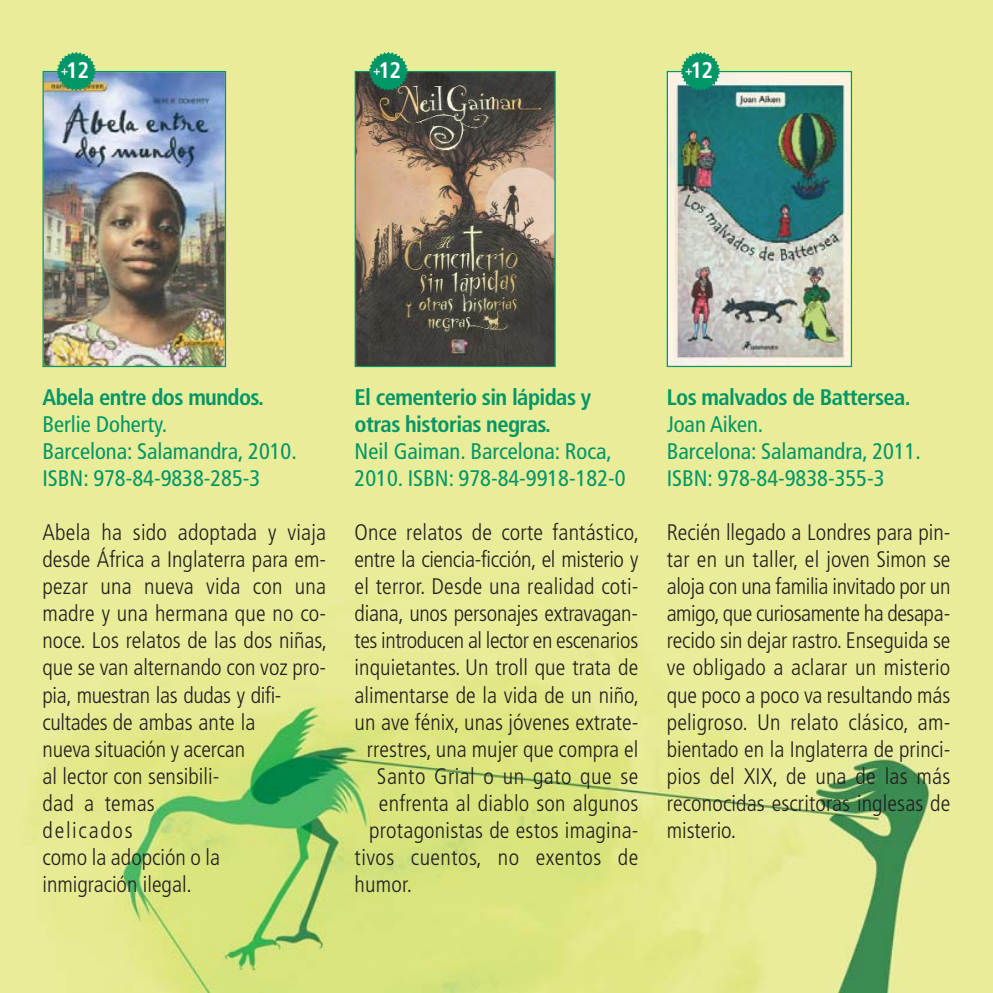
<style>
.page{position:relative;width:993px;height:993px;background:#fff}
.page>*{position:absolute;margin:0;border:0;box-sizing:border-box;transform-origin:0 0}
.t1{font:300 condensed 22.5px/27px "Frutiger";color:#231f20;text-align:justify}
.t2{font:condensed 22.5px/27px "Frutiger";color:#009668}
.t3{font:700 condensed 22.5px/27px "Frutiger";letter-spacing:-.025em;color:#009668}
.t4{font:300 condensed 22.5px "Frutiger";letter-spacing:.02em;color:#231f20}
.t5{font:300 condensed 22.5px "Frutiger";letter-spacing:-.02em;color:#231f20}
.t6{font:700 condensed 22.5px "Frutiger";color:#fff}
.s1{font-size:12.75px}
</style>
<div class="page">
<img style="left:0;top:0;width:992px;height:992px">
<img style="left:44px;top:73px;width:180px;height:292px">
<div style="left:42px;top:71px;width:184px;height:296px;border:1px solid #009668"></div>
<img style="left:356px;top:73px;width:197px;height:292px">
<div style="left:354px;top:71px;width:201px;height:296px;border:1px solid #009668"></div>
<img style="left:668px;top:73px;width:181px;height:292px">
<div style="left:666px;top:71px;width:185px;height:296px;border:1px solid #009668"></div>
<svg style="left:57px;top:52px;width:39px;height:39px"></svg>
<svg style="left:368px;top:52px;width:40px;height:39px"></svg>
<svg style="left:680px;top:52px;width:39px;height:39px"></svg>
<p class="t6" style="left:61px;top:61px;width:30px"><span class="s1">+</span>12</p>
<p class="t6" style="left:373px;top:61px;width:30px"><span class="s1">+</span>12</p>
<p class="t6" style="left:685px;top:61px;width:30px"><span class="s1">+</span>12</p>
<p class="t3" style="left:43px;top:385px;width:223px">Abela entre dos mundos.</p>
<p class="t2" style="left:43px;top:412px;width:256px">Berlie Doherty.<br>Barcelona: Salamandra, 2010.<br>ISBN: 978-84-9838-285-3</p>
<p class="t1" style="left:43px;top:520px;width:286px;text-align:left">Abela ha sido adoptada y viaja desde África a Inglaterra para em&shy;pezar una nueva vida con una madre y una hermana que no co&shy;noce. Los relatos de las dos niñas, que se van alternando con voz pro&shy;pia, muestran las dudas y difi&shy;cultades de ambas ante la<br>nueva situación y acercan<br>al lector con sensibili-<br>dad a temas<br>delicados<br>como la adopción o la<br>inmigración ilegal.</p>
<p class="t3" style="left:354px;top:385px;width:238px">El cementerio sin lápidas y otras historias negras.</p>
<p class="t2" style="left:354px;top:439px;width:272px">Neil Gaiman. Barcelona: Roca,<br>2010. ISBN: 978-84-9918-182-0</p>
<p class="t1" style="left:354px;top:520px;width:286px">Once relatos de corte fantástico,</p>
<p class="t1" style="left:354px;top:547px;width:285px">entre la ciencia-ficción, el misterio y</p>
<p class="t1" style="left:354px;top:574px;width:285px">el terror. Desde una realidad coti-</p>
<p class="t1" style="left:354px;top:601px;width:285px">diana, unos personajes extravagan-</p>
<p class="t5" style="left:354px;top:631px;width:285px">tes introducen al lector en esce narios</p>
<p class="t1" style="left:354px;top:655px;width:285px">inquietantes. Un troll que trata de</p>
<p class="t1" style="left:354px;top:682px;width:286px">ali mentarse de la vida de un niño,</p>
<p class="t1" style="left:354px;top:709px;width:285px">un ave fénix, unas jóvenes extrate-</p>
<p class="t1" style="left:366px;top:736px;width:273px">rrestres, una mujer que compra el</p>
<p class="t4" style="left:377px;top:766px;width:263px">Santo Grial o un gato que se</p>
<p class="t1" style="left:379px;top:790px;width:261px">enfrenta al diablo son algunos</p>
<p class="t1" style="left:369px;top:817px;width:271px">protagonistas de estos imagina-</p>
<p class="t4" style="left:354px;top:847px;width:285px">tivos cuentos, no exentos de</p>
<p class="t1" style="left:354px;top:871px;width:59px">humor.</p>
<p class="t3" style="left:666px;top:385px;width:245px">Los malvados de Battersea.</p>
<p class="t2" style="left:666px;top:412px;width:256px">Joan Aiken.<br>Barcelona: Salamandra, 2011.<br>ISBN: 978-84-9838-355-3</p>
<p class="t1" style="left:666px;top:520px;width:285px">Recién llegado a Londres para pin&shy;tar en un taller, el joven Simon se aloja con una familia invitado por un amigo, que curiosamente ha desapa&shy;recido sin dejar rastro. Enseguida se ve obligado a aclarar un misterio que poco a poco va resultando más peligroso. Un relato clásico, am&shy;bientado en la Inglaterra de princi&shy;pios del XIX, de una de las más reconocidas escritoras inglesas de misterio.</p>
</div>
